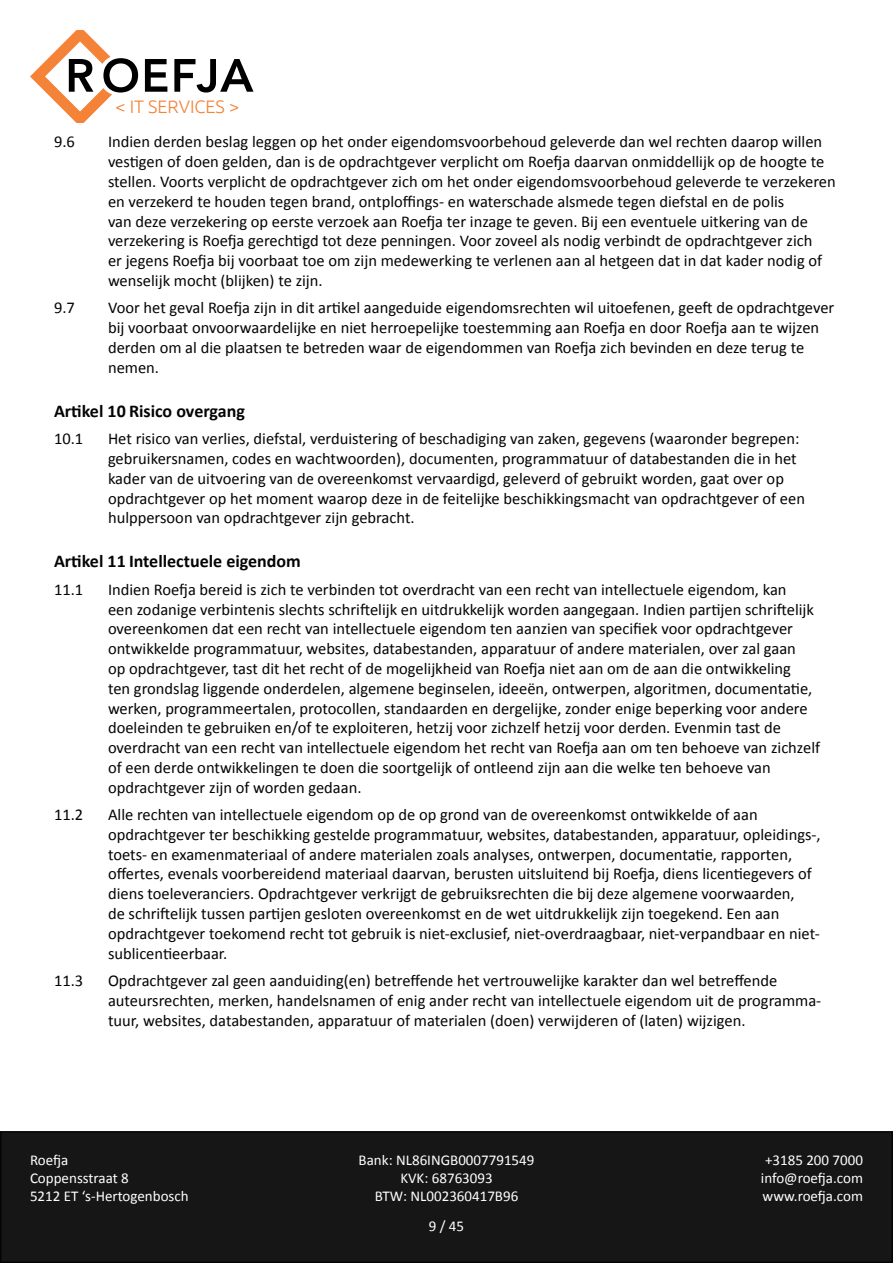
<style>
.page{position:relative;width:893px;height:1263px;background:#fff}
.page>*{position:absolute;margin:0;border:0;box-sizing:border-box;transform-origin:0 0}
.t1{font:300 18.15px "Ubuntu";color:#f48237}
.t2{font:700 18px "Calibri";color:#040503}
.t3{font:16.5px/19.8px "Calibri";color:#040503}
.t4{font:15px/18px "Calibri";color:#fff}
</style>
<div class="page">
<div style="left:1px;top:1132px;width:891px;height:130px;background:#171616"></div>
<div style="left:0;top:1131px;width:893px;height:132px;border:2px solid #040503"></div>
<svg style="left:145px;top:59px;width:22px;height:33px"></svg>
<svg style="left:174px;top:59px;width:80px;height:34px"></svg>
<svg style="left:30px;top:30px;width:108px;height:93px"></svg>
<p class="t1" style="left:115px;top:96px;width:125px">&lt; IT SERVICES &gt;</p>
<p class="t3" style="left:54px;top:132px;width:22px">9.6</p>
<p class="t3" style="left:108px;top:132px;width:729px">Indien derden beslag leggen op het onder eigendomsvoorbehoud geleverde dan wel rechten daarop willen vestigen of doen gelden, dan is de opdrachtgever verplicht om Roefja daarvan onmiddellijk op de hoogte te stellen. Voorts verplicht de opdrachtgever zich om het onder eigendomsvoorbehoud geleverde te verzekeren en verzekerd te houden tegen brand, ontploffings- en waterschade alsmede tegen diefstal en de polis<br>van deze verzekering op eerste verzoek aan Roefja ter inzage te geven. Bij een eventuele uitkering van de verzekering is Roefja gerechtigd tot deze penningen. Voor zoveel als nodig verbindt de opdrachtgever zich<br>er jegens Roefja bij voorbaat toe om zijn medewerking te verlenen aan al hetgeen dat in dat kader nodig of wenselijk mocht (blijken) te zijn.</p>
<p class="t3" style="left:54px;top:297px;width:22px">9.7</p>
<p class="t3" style="left:108px;top:297px;width:728px">Voor het geval Roefja zijn in dit artikel aangeduide eigendomsrechten wil uitoefenen, geeft de opdrachtgever bij voorbaat onvoorwaardelijke en niet herroepelijke toestemming aan Roefja en door Roefja aan te wijzen derden om al die plaatsen te betreden waar de eigendommen van Roefja zich bevinden en deze terug te nemen.</p>
<p class="t2" style="left:54px;top:398px;width:192px">Artikel 10 Risico overgang</p>
<p class="t3" style="left:54px;top:428px;width:31px">10.1</p>
<p class="t3" style="left:108px;top:428px;width:698px">Het risico van verlies, diefstal, verduistering of beschadiging van zaken, gegevens (waaronder begrepen: gebruikersnamen, codes en wachtwoorden), documenten, programmatuur of databestanden die in het kader van de uitvoering van de overeenkomst vervaardigd, geleverd of gebruikt worden, gaat over op opdrachtgever op het moment waarop deze in de feitelijke beschikkingsmacht van opdrachtgever of een hulppersoon van opdrachtgever zijn gebracht.</p>
<p class="t2" style="left:54px;top:549px;width:248px">Artikel 11 Intellectuele eigendom</p>
<p class="t3" style="left:54px;top:579px;width:31px">11.1</p>
<p class="t3" style="left:108px;top:579px;width:714px">Indien Roefja bereid is zich te verbinden tot overdracht van een recht van intellectuele eigendom, kan<br>een zodanige verbintenis slechts schriftelijk en uitdrukkelijk worden aangegaan. Indien partijen schriftelijk overeenkomen dat een recht van intellectuele eigendom ten aanzien van specifiek voor opdrachtgever ontwikkelde programmatuur, websites, databestanden, apparatuur of andere materialen, over zal gaan<br>op opdrachtgever, tast dit het recht of de mogelijkheid van Roefja niet aan om de aan die ontwikkeling<br>ten grondslag liggende onderdelen, algemene beginselen, ideeën, ontwerpen, algoritmen, documentatie, werken, programmeertalen, protocollen, standaarden en dergelijke, zonder enige beperking voor andere doeleinden te gebruiken en/of te exploiteren, hetzij voor zichzelf hetzij voor derden. Evenmin tast de overdracht van een recht van intellectuele eigendom het recht van Roefja aan om ten behoeve van zichzelf of een derde ontwikkelingen te doen die soortgelijk of ontleend zijn aan die welke ten behoeve van opdrachtgever zijn of worden gedaan.</p>
<p class="t3" style="left:54px;top:804px;width:31px">11.2</p>
<p class="t3" style="left:108px;top:804px;width:714px">Alle rechten van intellectuele eigendom op de op grond van de overeenkomst ontwikkelde of aan opdrachtgever ter beschikking gestelde programmatuur, websites, databestanden, apparatuur, opleidings-, toets- en examenmateriaal of andere materialen zoals analyses, ontwerpen, documentatie, rapporten, offertes, evenals voorbereidend materiaal daarvan, berusten uitsluitend bij Roefja, diens licentiegevers of diens toeleveranciers. Opdrachtgever verkrijgt de gebruiksrechten die bij deze algemene voorwaarden,<br>de schriftelijk tussen partijen gesloten overeenkomst en de wet uitdrukkelijk zijn toegekend. Een aan opdrachtgever toekomend recht tot gebruik is niet-exclusief, niet-overdraagbaar, niet-verpandbaar en niet&shy;sublicentieerbaar.</p>
<p class="t3" style="left:54px;top:970px;width:31px">11.3</p>
<p class="t3" style="left:108px;top:970px;width:715px">Opdrachtgever zal geen aanduiding(en) betreffende het vertrouwelijke karakter dan wel betreffende auteursrechten, merken, handelsnamen of enig ander recht van intellectuele eigendom uit de programma&shy;tuur, websites, databestanden, apparatuur of materialen (doen) verwijderen of (laten) wijzigen.</p>
<p class="t4" style="left:30px;top:1150px;width:160px">Roefja<br>Coppensstraat 8<br>5212 ET ‘s-Hertogenbosch</p>
<p class="t4" style="left:761px;top:1150px;width:104px;text-align:justify">+3185 200 7000 info@roefja.com www.roefja.com</p>
<p class="t4" style="left:359px;top:1150px;width:177px;text-align:center">Bank: NL86INGB0007791549<br>KVK: 68763093<br>BTW: NL002360417B96</p>
<p class="t4" style="left:429px;top:1216px;width:37px">9 / 45</p>
</div>
